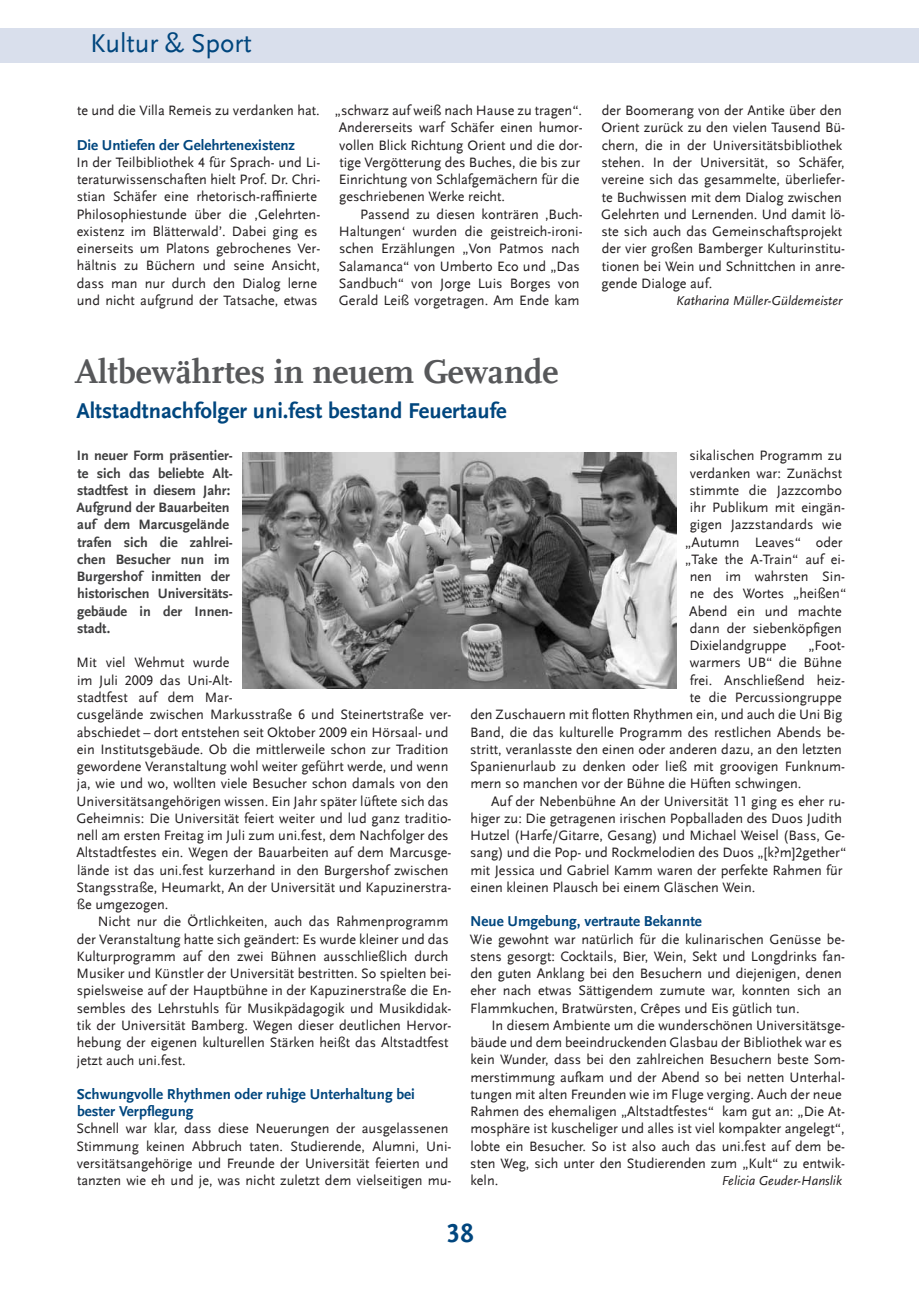
<style>
.page{position:relative;width:919px;height:1289px;background:#fff}
.page>*{position:absolute;margin:0;border:0;box-sizing:border-box;transform-origin:0 0}
.t1{font:700 34.5px "UB Scala";color:#57585a}
.t2{font:27px "UB Scala Sans";color:#00467e}
.t3{font:700 27px "UB Scala Sans";color:#00467e}
.t4{font:700 22.5px "UB Scala Sans";color:#00467e}
.t5{font:700 15px/17.2px "UB Scala Sans";color:#00467e}
.t6{font:14.25px/17.2px "UB Scala Sans";color:#231f20}
.t7{font:700 14.25px/17.2px "UB Scala Sans";color:#3e3e3f}
.t8{font:italic 13.5px "UB Scala Sans";color:#231f20}
</style>
<div class="page">
<div style="left:0;top:28px;width:918px;height:34px;background:#d9dfec"></div>
<img style="left:243px;top:452px;width:433px;height:236px">
<h2 class="t2" style="left:90px;top:27px;width:163px">Kultur &amp; Sport</h2>
<p class="t6" style="left:77px;top:102px;width:244px">te und die Villa Remeis zu verdanken hat.</p>
<p class="t5" style="left:77px;top:136px;width:220px">Die Untiefen der Gelehrtenexistenz</p>
<p class="t6" style="left:76px;top:154px;width:245px">In der Teilbibliothek 4 für Sprach- und Li&shy;teraturwissenschaften hielt Prof. Dr. Chri&shy;stian Schäfer eine rhetorisch-raffinierte Philosophiestunde über die ‚Gelehrten&shy;existenz im Blätterwald’. Dabei ging es einerseits um Platons gebrochenes Ver&shy;hältnis zu Büchern und seine Ansicht, dass man nur durch den Dialog lerne und nicht aufgrund der Tatsache, etwas</p>
<p class="t6" style="left:335px;top:102px;width:249px">„schwarz auf weiß nach Hause zu tragen“.<br>Andererseits warf Schäfer einen humor&shy;vollen Blick Richtung Orient und die dor&shy;tige Vergötterung des Buches, die bis zur Einrichtung von Schlafgemächern für die geschriebenen Werke reicht.</p>
<p class="t6" style="left:339px;top:205px;width:245px;text-indent:21px">Passend zu diesen konträren ‚Buch-Haltungen‘ wurden die geistreich-ironi&shy;schen Erzählungen „Von Patmos nach Salamanca“ von Umberto Eco und „Das Sandbuch“ von Jorge Luis Borges von Gerald Leiß vorgetragen. Am Ende kam</p>
<h1 class="t1" style="left:75px;top:351px;width:485px">Altbewährtes in neuem Gewande</h1>
<h3 class="t4" style="left:76px;top:398px;width:431px">Altstadtnachfolger uni.fest bestand Feuertaufe</h3>
<p class="t6" style="left:601px;top:102px;width:245px">der Boomerang von der Antike über den Orient zurück zu den vielen Tausend Bü&shy;chern, die in der Universitätsbibliothek stehen. In der Universität, so Schäfer, vereine sich das gesammelte, überliefer&shy;te Buchwissen mit dem Dialog zwischen Gelehrten und Lernenden. Und damit lö&shy;ste sich auch das Gemeinschaftsprojekt der vier großen Bamberger Kulturinstitu&shy;tionen bei Wein und Schnittchen in anre&shy;gende Dialoge auf.</p>
<p class="t8" style="left:676px;top:292px;width:167px">Katharina Müller-Güldemeister</p>
<p class="t7" style="left:76px;top:447px;width:158px">In neuer Form präsentier&shy;te sich das beliebte Alt&shy;stadtfest in diesem Jahr:<br>Aufgrund der Bauarbeiten auf dem Marcusgelände trafen sich die zahlrei&shy;chen Besucher nun im<br>Burgershof inmitten der historischen Universitäts&shy;gebäude in der Innen&shy;stadt.</p>
<p class="t6" style="left:76px;top:654px;width:376px">Mit viel Wehmut wurde<br>im Juli 2009 das Uni-Alt-<br>stadtfest auf dem Mar-<br>cusgelände zwischen Markusstraße 6 und Steinertstraße ver&shy;abschiedet – dort entstehen seit Oktober 2009 ein Hörsaal- und ein Institutsgebäude. Ob die mittlerweile schon zur Tradition gewordene Veranstaltung wohl weiter geführt werde, und wenn ja, wie und wo, wollten viele Besucher schon damals von den Universitätsangehörigen wissen. Ein Jahr später lüftete sich das Geheimnis: Die Universität feiert weiter und lud ganz traditio&shy;nell am ersten Freitag im Juli zum uni.fest, dem Nachfolger des Altstadtfestes ein. Wegen der Bauarbeiten auf dem Marcusge&shy;lände ist das uni.fest kurzerhand in den Burgershof zwischen Stangsstraße, Heumarkt, An der Universität und Kapuzinerstra&shy;ße umgezogen.</p>
<p class="t6" style="left:76px;top:913px;width:376px;text-indent:21px">Nicht nur die Örtlichkeiten, auch das Rahmenprogramm der Veranstaltung hatte sich geändert: Es wurde kleiner und das Kulturprogramm auf den zwei Bühnen ausschließlich durch Musiker und Künstler der Universität bestritten. So spielten bei&shy;spielsweise auf der Hauptbühne in der Kapuzinerstraße die En&shy;sembles des Lehrstuhls für Musikpädagogik und Musikdidak&shy;tik der Universität Bamberg. Wegen dieser deutlichen Hervor&shy;hebung der eigenen kulturellen Stärken heißt das Altstadtfest jetzt auch uni.fest.</p>
<p class="t5" style="left:77px;top:1085px;width:339px">Schwungvolle Rhythmen oder ruhige Unterhaltung bei bester Verpflegung</p>
<p class="t6" style="left:76px;top:1120px;width:376px">Schnell war klar, dass diese Neuerungen der ausgelassenen Stimmung keinen Abbruch taten. Studierende, Alumni, Uni&shy;versitätsangehörige und Freunde der Universität feierten und tanzten wie eh und je, was nicht zuletzt dem vielseitigen mu-</p>
<p class="t6" style="left:689px;top:447px;width:154px">sikalischen Programm zu</p>
<p class="t6" style="left:689px;top:464px;width:154px">verdanken war: Zunächst</p>
<p class="t6" style="left:689px;top:481px;width:154px">stimmte die Jazzcombo</p>
<p class="t6" style="left:689px;top:499px;width:157px">ihr Publikum mit eingän-</p>
<p class="t6" style="left:689px;top:516px;width:153px">gigen Jazzstandards wie</p>
<p class="t6" style="left:685px;top:533px;width:159px">„Autumn Leaves“ oder</p>
<p class="t6" style="left:685px;top:550px;width:161px">„Take the A-Train“ auf ei-</p>
<p class="t6" style="left:689px;top:568px;width:157px">nen im wahrsten Sin-</p>
<p class="t6" style="left:689px;top:585px;width:158px">ne des Wortes „heißen“</p>
<p class="t6" style="left:689px;top:602px;width:154px">Abend ein und machte</p>
<p class="t6" style="left:689px;top:619px;width:154px">dann der siebenköpfigen</p>
<p class="t6" style="left:689px;top:637px;width:99px">Dixielandgruppe</p>
<p class="t6" style="left:808px;top:637px;width:38px">„Foot-</p>
<p class="t6" style="left:690px;top:654px;width:153px">warmers UB“ die Bühne</p>
<p class="t6" style="left:689px;top:671px;width:157px">frei. Anschließend heiz-</p>
<p class="t6" style="left:689px;top:688px;width:153px">te die Percussiongruppe</p>
<p class="t6" style="left:470px;top:706px;width:373px">den Zuschauern mit flotten Rhythmen ein, und auch die Uni Big</p>
<p class="t6" style="left:470px;top:723px;width:376px">Band, die das kulturelle Programm des restlichen Abends be-</p>
<p class="t6" style="left:470px;top:740px;width:373px">stritt, veranlasste den einen oder anderen dazu, an den letzten</p>
<p class="t6" style="left:470px;top:757px;width:376px">Spanienurlaub zu denken oder ließ mit groovigen Funknum-</p>
<p class="t6" style="left:470px;top:775px;width:332px">mern so manchen vor der Bühne die Hüften schwingen.</p>
<p class="t6" style="left:491px;top:792px;width:355px">Auf der Nebenbühne An der Universität 11 ging es eher ru-</p>
<p class="t6" style="left:470px;top:809px;width:373px">higer zu: Die getragenen irischen Popballaden des Duos Judith</p>
<p class="t6" style="left:470px;top:826px;width:376px">Hutzel (Harfe/Gitarre, Gesang) und Michael Weisel (Bass, Ge-</p>
<p class="t6" style="left:470px;top:844px;width:377px">sang) und die Pop- und Rockmelodien des Duos „[k?m]2gether“</p>
<p class="t6" style="left:470px;top:861px;width:374px">mit Jessica und Gabriel Kamm waren der perfekte Rahmen für</p>
<p class="t6" style="left:470px;top:878px;width:286px">einen kleinen Plausch bei einem Gläschen Wein.</p>
<p class="t5" style="left:470px;top:912px;width:233px">Neue Umgebung, vertraute Bekannte</p>
<p class="t6" style="left:470px;top:930px;width:376px">Wie gewohnt war natürlich für die kulinarischen Genüsse be&shy;stens gesorgt: Cocktails, Bier, Wein, Sekt und Longdrinks fan&shy;den guten Anklang bei den Besuchern und diejenigen, denen eher nach etwas Sättigendem zumute war, konnten sich an Flammkuchen, Bratwürsten, Crêpes und Eis gütlich tun.</p>
<p class="t6" style="left:470px;top:1016px;width:376px;text-indent:21px">In diesem Ambiente um die wunderschönen Universitätsge&shy;bäude und dem beeindruckenden Glasbau der Bibliothek war es kein Wunder, dass bei den zahlreichen Besuchern beste Som&shy;merstimmung aufkam und der Abend so bei netten Unterhal&shy;tungen mit alten Freunden wie im Fluge verging. Auch der neue Rahmen des ehemaligen „Altstadtfestes“ kam gut an: „Die At&shy;mosphäre ist kuscheliger und alles ist viel kompakter angelegt“, lobte ein Besucher. So ist also auch das uni.fest auf dem be&shy;sten Weg, sich unter den Studierenden zum „Kult“ zu entwic&shy;keln.</p>
<p class="t8" style="left:721px;top:1172px;width:122px">Felicia Geuder-Hanslik</p>
<h2 class="t3" style="left:447px;top:1216px;width:28px">38</h2>
</div>
